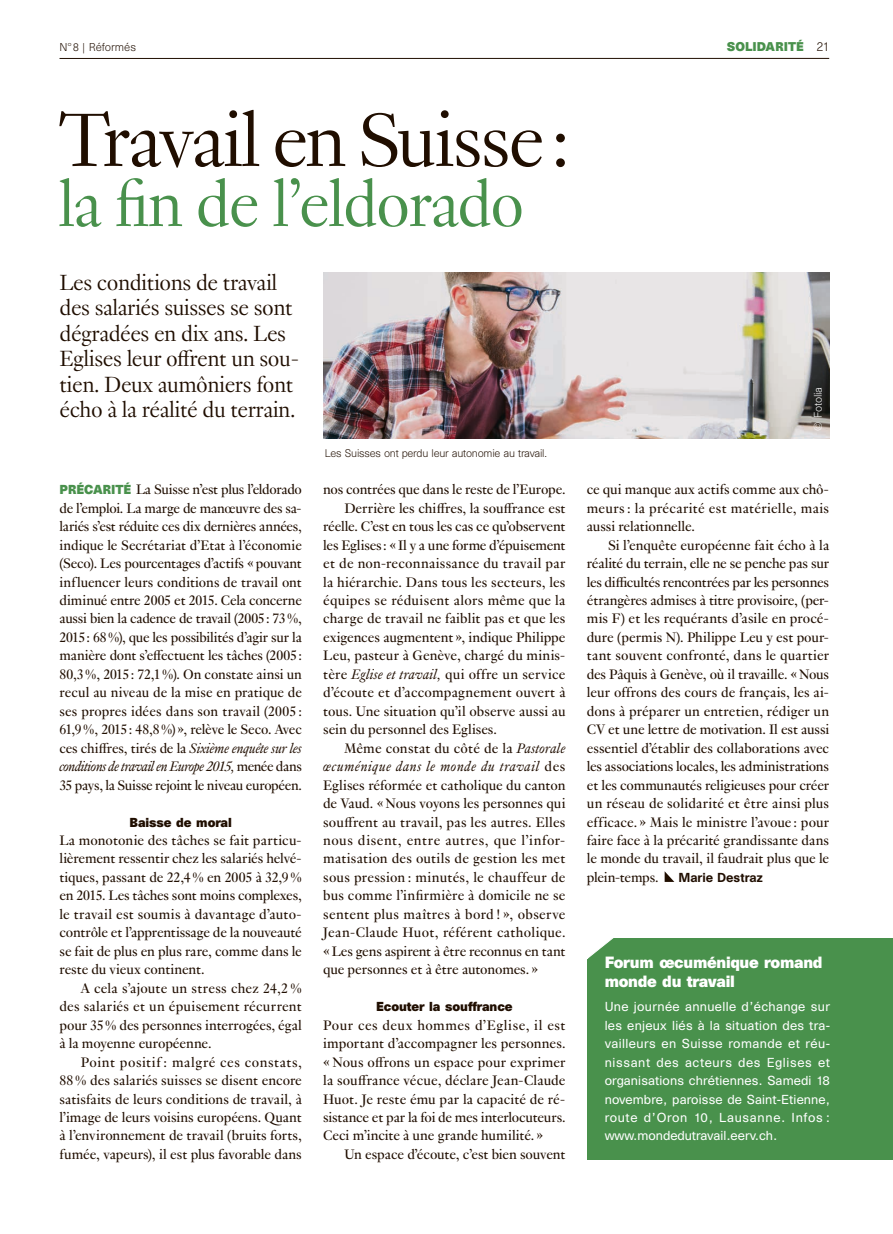
<style>
.page{position:relative;width:893px;height:1234px;background:#fff}
.page>*{position:absolute;margin:0;border:0;box-sizing:border-box;transform-origin:0 0}
.REF_Titres_indd{font:300 82.5px "Genath";letter-spacing:-.03em;color:#200e00}
.REF_Titres_indd-2{font:300 70.5px "Genath";letter-spacing:-.03em;color:#49914c}
.REF_Chapeaux_indd{font:300 24px/25.5px "Genath";letter-spacing:-.02em;color:#200e00}
.REF_Texte_indd{font:15px/18.5px "Genath";letter-spacing:-.005em;color:#200e00;text-align:justify}
.REF_Titre-encadre_in{font:700 15px/18.5px "Unica SB";letter-spacing:-.02em;color:#fff}
.REF_Texte-encadre_in{font:12px/18.5px "Unica SB";letter-spacing:.005em;color:#fff;text-align:justify}
.REF_Intertitre_indd{font:700 12px "Unica SB";letter-spacing:-.01em;color:#200e00}
.REF_Texte_indd-2{font:500 12px "Unica SB";color:#200e00}
.t1{font:700 11.7px "Unica SB";color:#49914c}
.t2{font:300 10.5px "Unica SB";color:#200e00}
.REF_legendes_copyrig{font:300 10.2px "Unica SB";letter-spacing:-.02em;color:#200e00}
.REF_legendes_copyrig-2{font:300 10.2px "Unica SB";letter-spacing:-.01em;color:#fff}
.s1{font-weight:300;font-size:12px;color:#200e00}
.s2{font-family:"Unica SB";font-weight:700;font-size:12px;color:#49914c}
.s3{font-style:italic}
</style>
<div class="page">
<hr style="left:60px;top:58px;width:769px;height:1px;background:#200e00">
<svg style="left:665px;top:871px;width:9px;height:10px"></svg>
<div style="left:588px;top:937px;width:305px;height:221px;background:#49914c"></div>
<svg style="left:588px;top:937px;width:29px;height:22px"></svg>
<img style="left:323px;top:272px;width:506px;height:166px">
<p class="t2" style="left:60px;top:41px;width:78px">N° 8 | Réformés</p>
<p class="t1" style="left:727px;top:39px;width:104px">SOLIDARITÉ <span class="s1">21</span></p>
<p class="REF_Titres_indd" style="left:58px;top:82px;width:513px">Travail en Suisse :</p>
<p class="REF_Titres_indd-2" style="left:58px;top:154px;width:468px">la fin de l’eldorado</p>
<p class="REF_Chapeaux_indd" style="left:60px;top:267px;width:241px">Les conditions de travail des salariés suisses se sont dégradées en dix ans. Les<br>Eglises leur offrent un sou&shy;tien. Deux aumôniers font écho à la réalité du terrain.</p>
<p class="REF_Texte_indd" style="left:60px;top:479px;width:244px"><span class="s2">PRÉCARITÉ</span> La Suisse n’est plus l’eldorado de l’emploi. La marge de manœuvre des sa&shy;lariés s’est réduite ces dix dernières années, indique le Secrétariat d’Etat à l’économie (Seco). Les pourcentages d’actifs « pouvant influencer leurs conditions de travail ont diminué entre 2005 et 2015. Cela concerne aussi bien la cadence de travail (2005 : 73 %, 2015 : 68 %), que les possibilités d’agir sur la manière dont s’effectuent les tâches (2005 :<br>80,3 %, 2015 : 72,1 %). On constate ainsi un recul au niveau de la mise en pratique de ses propres idées dans son travail (2005 :<br>61,9 %, 2015 : 48,8 %) », relève le Seco. Avec ces chiffres, tirés de la <span class="s3">Sixième enquête sur les conditions de travail en Europe 2015,</span> menée dans 35 pays, la Suisse rejoint le niveau européen.</p>
<p class="REF_Intertitre_indd" style="left:130px;top:814px;width:104px">Baisse de moral</p>
<p class="REF_Texte_indd" style="left:60px;top:829px;width:244px">La monotonie des tâches se fait particu&shy;lièrement ressentir chez les salariés helvé&shy;tiques, passant de 22,4 % en 2005 à 32,9 % en 2015. Les tâches sont moins complexes, le travail est soumis à davantage d’auto&shy;contrôle et l’apprentissage de la nouveauté se fait de plus en plus rare, comme dans le reste du vieux continent.</p>
<p class="REF_Texte_indd" style="left:60px;top:977px;width:244px;text-indent:21px">A cela s’ajoute un stress chez 24,2 % des salariés et un épuisement récurrent pour 35 % des personnes interrogées, égal à la moyenne européenne.</p>
<p class="REF_Texte_indd" style="left:60px;top:1051px;width:244px;text-indent:21px">Point positif : malgré ces constats, 88 % des salariés suisses se disent encore satisfaits de leurs conditions de travail, à l’image de leurs voisins européens. Quant à l’environnement de travail (bruits forts, fumée, vapeurs), il est plus favorable dans</p>
<p class="REF_legendes_copyrig" style="left:325px;top:447px;width:224px">Les Suisses ont perdu leur autonomie au travail.</p>
<p class="REF_Texte_indd" style="left:323px;top:479px;width:244px">nos contrées que dans le reste de l’Europe.</p>
<p class="REF_Texte_indd" style="left:323px;top:497px;width:244px;text-indent:21px">Derrière les chiffres, la souffrance est réelle. C’est en tous les cas ce qu’observent les Eglises : « Il y a une forme d’épuisement et de non-reconnaissance du travail par la hiérarchie. Dans tous les secteurs, les équipes se réduisent alors même que la charge de travail ne faiblit pas et que les exigences augmentent », indique Philippe Leu, pasteur à Genève, chargé du minis&shy;tère <span class="s3">Eglise et travail,</span> qui offre un service d’écoute et d’accompagnement ouvert à tous. Une situation qu’il observe aussi au sein du personnel des Eglises.</p>
<p class="REF_Texte_indd" style="left:323px;top:737px;width:244px;text-indent:21px">Même constat du côté de la <span class="s3">Pastorale œcuménique dans le monde du travail</span> des Eglises réformée et catholique du canton de Vaud. « Nous voyons les personnes qui souffrent au travail, pas les autres. Elles nous disent, entre autres, que l’infor&shy;matisation des outils de gestion les met sous pression : minutés, le chauffeur de bus comme l’infirmière à domicile ne se sentent plus maîtres à bord ! », observe Jean-Claude Huot, référent catholique. « Les gens aspirent à être reconnus en tant que personnes et à être autonomes. »</p>
<p class="REF_Intertitre_indd" style="left:376px;top:998px;width:138px">Ecouter la souffrance</p>
<p class="REF_Texte_indd" style="left:323px;top:1014px;width:244px">Pour ces deux hommes d’Eglise, il est important d’accompagner les personnes. « Nous offrons un espace pour exprimer la souffrance vécue, déclare Jean-Claude Huot. Je reste ému par la capacité de ré&shy;sistance et par la foi de mes interlocuteurs.<br>Ceci m’incite à une grande humilité. »</p>
<p class="REF_Texte_indd" style="left:344px;top:1143px;width:223px">Un espace d’écoute, c’est bien souvent</p>
<p class="REF_legendes_copyrig-2" style="left:812px;top:431px;width:45px;rotate:-90deg">© Fotolia</p>
<p class="REF_Texte_indd" style="left:587px;top:479px;width:244px">ce qui manque aux actifs comme aux chô&shy;meurs : la précarité est matérielle, mais aussi relationnelle.</p>
<p class="REF_Texte_indd" style="left:587px;top:534px;width:244px;text-indent:21px">Si l’enquête européenne fait écho à la réalité du terrain, elle ne se penche pas sur les difficultés rencontrées par les personnes étrangères admises à titre provisoire, (per&shy;mis F) et les requérants d’asile en procé&shy;dure (permis N). Philippe Leu y est pour&shy;tant souvent confronté, dans le quartier des Pâquis à Genève, où il travaille. « Nous leur offrons des cours de français, les ai&shy;dons à préparer un entretien, rédiger un CV et une lettre de motivation. Il est aussi essentiel d’établir des collaborations avec les associations locales, les administrations et les communautés religieuses pour créer un réseau de solidarité et être ainsi plus efficace. » Mais le ministre l’avoue : pour faire face à la précarité grandissante dans le monde du travail, il faudrait plus que le plein-temps.</p>
<p class="REF_Texte_indd-2" style="left:678px;top:869px;width:86px">Marie Destraz</p>
<p class="REF_Titre-encadre_in" style="left:605px;top:954px;width:219px">Forum œcuménique romand monde du travail</p>
<p class="REF_Texte-encadre_in" style="left:605px;top:997px;width:227px">Une journée annuelle d’échange sur les enjeux liés à la situation des tra&shy;vailleurs en Suisse romande et réu&shy;nissant des acteurs des Eglises et organisations chrétiennes. Samedi 18 novembre, paroisse de Saint-Etienne, route d’Oron 10, Lausanne. Infos : www.mondedutravail.eerv.ch.</p>
</div>
